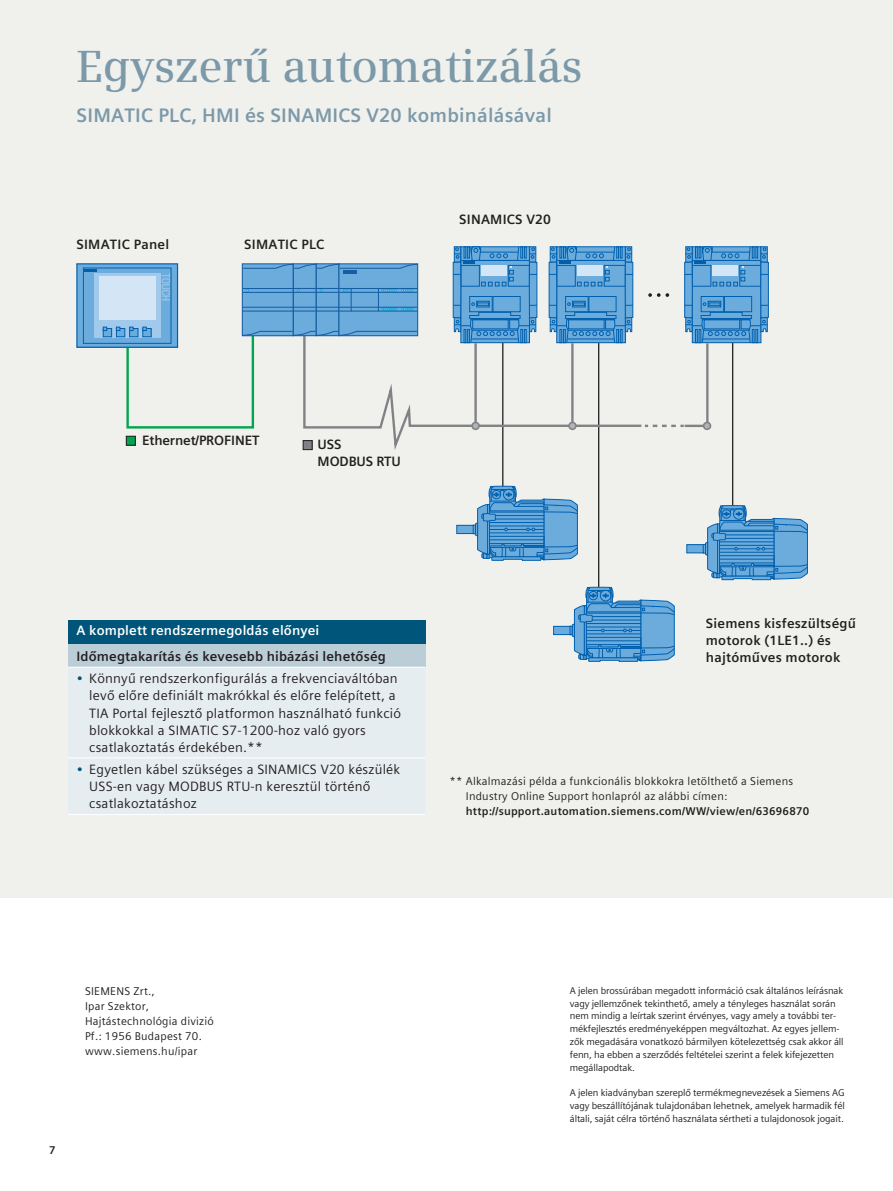
<style>
.page{position:relative;width:893px;height:1191px;background:#fff}
.page>*{position:absolute;margin:0;border:0;box-sizing:border-box;transform-origin:0 0}
.t1{font:600 45px "Siemens Serif";letter-spacing:-.005em;color:#7b99a9}
.t2{font:700 19.5px "Siemens Sans Global";letter-spacing:.01em;color:#7b99a9}
.t3{font:13.5px/17px "Siemens Sans Global";letter-spacing:.015em;color:#231f20}
.t4{font:700 13.5px/17px "Siemens Sans Global";letter-spacing:.015em;color:#231f20}
.t5{font:700 13.5px "Siemens Sans Global";letter-spacing:.01em;color:#fff}
.t6{font:700 13.5px/17px "Siemens Sans Global";letter-spacing:-.01em;color:#231f20}
.t7{font:11.25px/14.9px "Siemens Sans Global";letter-spacing:.02em;color:#231f20}
.t8{font:700 11.25px "Siemens Sans Global";letter-spacing:.02em;color:#231f20}
.t9{font:9.75px/12.8px "Siemens Sans Global";letter-spacing:-.01em;color:#231f20}
.s1{color:#00567a}
</style>
<div class="page">
<div style="left:0;top:0;width:893px;height:897px;background:#f0f1ed"></div>
<div style="left:68px;top:620px;width:357px;height:24px;background:#00567a"></div>
<div style="left:68px;top:644px;width:357px;height:23px;background:#bbcdd6"></div>
<hr style="left:68px;top:667px;width:357px;height:1px;background:#fff">
<hr style="left:68px;top:757px;width:357px;height:1px;background:#fff">
<hr style="left:68px;top:814px;width:357px;height:1px;background:#fff">
<hr style="left:685px;top:425px;width:22px;height:2px;background:#808285">
<hr style="left:502px;top:342px;width:1px;height:176px;background:#0e0d11">
<hr style="left:598px;top:343px;width:1px;height:247px;background:#0e0d11">
<hr style="left:732px;top:340px;width:1px;height:176px;background:#0e0d11">
<div style="left:457px;top:525px;width:17px;height:8px;background:#6cacdd"></div>
<div style="left:456px;top:525px;width:18px;height:9px;border:1px solid #0160ae"></div>
<svg style="left:473px;top:475px;width:105px;height:86px"></svg>
<div style="left:554px;top:626px;width:16px;height:8px;background:#6cacdd"></div>
<div style="left:553px;top:626px;width:18px;height:9px;border:1px solid #0160ae"></div>
<svg style="left:570px;top:576px;width:105px;height:86px"></svg>
<div style="left:687px;top:544px;width:17px;height:9px;background:#6cacdd"></div>
<div style="left:686px;top:544px;width:18px;height:9px;border:1px solid #0160ae"></div>
<svg style="left:703px;top:495px;width:105px;height:86px"></svg>
<svg style="left:302px;top:320px;width:340px;height:135px"></svg>
<hr style="left:474px;top:343px;width:3px;height:82px;background:#808285">
<hr style="left:571px;top:343px;width:3px;height:82px;background:#808285">
<hr style="left:706px;top:343px;width:2px;height:82px;background:#808285">
<div style="left:472px;top:422px;width:7px;height:7px;background:#b2b3b7;border-radius:50%"></div>
<div style="left:471px;top:421px;width:9px;height:9px;border:2px solid #808285;border-radius:50%"></div>
<div style="left:569px;top:422px;width:7px;height:7px;background:#b2b3b7;border-radius:50%"></div>
<div style="left:568px;top:421px;width:9px;height:9px;border:2px solid #808285;border-radius:50%"></div>
<div style="left:704px;top:422px;width:6px;height:7px;background:#b2b3b7;border-radius:50%"></div>
<div style="left:703px;top:421px;width:8px;height:9px;border:2px solid #808285;border-radius:50%"></div>
<div style="left:77px;top:264px;width:101px;height:83px;background:#6cacdd"></div>
<div style="left:76px;top:263px;width:102px;height:85px;border:1px solid #0160ae"></div>
<svg style="left:162px;top:275px;width:7px;height:25px"></svg>
<svg style="left:85px;top:270px;width:12px;height:2px"></svg>
<div style="left:83px;top:268px;width:88px;height:76px;border:1px solid #0160ae"></div>
<div style="left:94px;top:273px;width:67px;height:64px;background:#a0c9eb"></div>
<div style="left:99px;top:276px;width:57px;height:44px;background:#d4e5f5"></div>
<div style="left:103px;top:328px;width:9px;height:9px;background:#6cacdd"></div>
<div style="left:103px;top:328px;width:9px;height:9px;border:1px solid #0160ae"></div>
<svg style="left:103px;top:327px;width:4px;height:4px"></svg>
<div style="left:316px;top:264px;width:23px;height:72px;background:#6cacdd"></div>
<div style="left:293px;top:264px;width:23px;height:72px;background:#6cacdd"></div>
<div style="left:293px;top:263px;width:24px;height:73px;border:1px solid #155ea2"></div>
<div style="left:242px;top:264px;width:51px;height:72px;background:#6cacdd"></div>
<div style="left:242px;top:263px;width:52px;height:73px;border:1px solid #155ea2"></div>
<hr style="left:243px;top:288px;width:50px;height:1px;background:#155ea2">
<hr style="left:243px;top:292px;width:50px;height:1px;background:#155ea2">
<hr style="left:242px;top:307px;width:51px;height:1px;background:#155ea2">
<hr style="left:242px;top:310px;width:51px;height:1px;background:#155ea2">
<div style="left:339px;top:264px;width:79px;height:72px;background:#6cacdd"></div>
<div style="left:338px;top:263px;width:80px;height:73px;border:1px solid #155ea2"></div>
<hr style="left:344px;top:270px;width:13px;height:4px;background:#155ea2">
<hr style="left:339px;top:288px;width:79px;height:1px;background:#155ea2">
<hr style="left:339px;top:292px;width:79px;height:1px;background:#155ea2">
<hr style="left:339px;top:307px;width:79px;height:1px;background:#155ea2">
<hr style="left:339px;top:310px;width:79px;height:1px;background:#155ea2">
<svg style="left:242px;top:263px;width:177px;height:6px"></svg>
<svg style="left:116px;top:319px;width:302px;height:111px"></svg>
<svg style="left:293px;top:288px;width:59px;height:23px"></svg>
<svg style="left:378px;top:289px;width:35px;height:22px"></svg>
<svg style="left:452px;top:246px;width:86px;height:98px;background:#5ea0d3"></svg>
<div style="left:473px;top:319px;width:35px;height:10px;border:1px solid #0160ae"></div>
<div style="left:509px;top:319px;width:10px;height:10px;border:1px solid #0160ae"></div>
<svg style="left:548px;top:246px;width:86px;height:98px;background:#5d9fd3"></svg>
<div style="left:568px;top:319px;width:36px;height:10px;border:1px solid #0160ae"></div>
<div style="left:605px;top:319px;width:10px;height:10px;border:1px solid #0160ae"></div>
<svg style="left:684px;top:246px;width:85px;height:98px;background:#5b9ed2"></svg>
<div style="left:704px;top:319px;width:36px;height:10px;border:1px solid #0160ae"></div>
<div style="left:741px;top:319px;width:9px;height:10px;border:1px solid #0160ae"></div>
<svg style="left:645px;top:425px;width:39px;height:2px"></svg>
<div style="left:126px;top:436px;width:9px;height:9px;background:#00a54f"></div>
<div style="left:126px;top:436px;width:10px;height:9px;border:1px solid #231f20"></div>
<div style="left:303px;top:440px;width:9px;height:9px;background:#808285"></div>
<div style="left:303px;top:440px;width:9px;height:10px;border:1px solid #231f20"></div>
<svg style="left:648px;top:293px;width:21px;height:4px"></svg>
<h1 class="t1" style="left:77px;top:40px;width:508px">Egyszerű automatizálás</h1>
<h2 class="t2" style="left:77px;top:101px;width:477px">SIMATIC PLC, HMI és SINAMICS V20 kombinálásával</h2>
<h3 class="t4" style="left:77px;top:236px;width:94px">SIMATIC Panel</h3>
<h3 class="t4" style="left:244px;top:236px;width:82px">SIMATIC PLC</h3>
<h3 class="t4" style="left:459px;top:211px;width:93px">SINAMICS V20</h3>
<h3 class="t6" style="left:142px;top:432px;width:119px">Ethernet/PROFINET</h3>
<h3 class="t6" style="left:318px;top:436px;width:85px">USS<br>MODBUS RTU</h3>
<h3 class="t5" style="left:77px;top:620px;width:244px">A komplett rendszermegoldás előnyei</h3>
<h3 class="t4" style="left:77px;top:648px;width:311px">Időmegtakarítás és kevesebb hibázási lehetőség</h3>
<p class="t3" style="left:89px;top:670px;width:313px;text-indent:-13px"><span class="s1">•</span> Könnyű rendszerkonfigurálás a frekvenciaváltóban levő előre definiált makrókkal és előre felépített, a TIA Portal fejlesztő platformon használható funkció blokkokkal a SIMATIC S7-1200-hoz való gyors csatlakoztatás érdekében.**</p>
<h3 class="t3" style="left:89px;top:761px;width:312px;text-indent:-13px"><span class="s1">•</span> Egyetlen kábel szükséges a SINAMICS V20 készülék<br>USS-en vagy MODBUS RTU-n keresztül történő csatlakoztatáshoz</h3>
<h3 class="t4" style="left:706px;top:615px;width:152px">Siemens kisfeszültségű motorok (1LE1..) és hajtóműves motorok</h3>
<p class="t7" style="left:466px;top:774px;width:329px;text-indent:-16px">** Alkalmazási példa a funkcionális blokkokra letölthető a Siemens<br>Industry Online Support honlapról az alábbi címen:</p>
<p class="t8" style="left:466px;top:802px;width:345px">http://support.automation.siemens.com/WW/view/en/63696870</p>
<p class="t7" style="left:85px;top:983px;width:130px">SIEMENS Zrt.,<br>Ipar Szektor,<br>Hajtástechnológia divizió<br>Pf.: 1956 Budapest 70. www.siemens.hu/ipar</p>
<p class="t8" style="left:49px;top:1141px;width:8px">7</p>
<p class="t9" style="left:570px;top:984px;width:275px">A jelen brossúrában megadott információ csak általános leírásnak vagy jellemzőnek tekinthető, amely a tényleges használat során nem mindig a leírtak szerint érvényes, vagy amely a további ter&shy;mékfejlesztés eredményeképpen megváltozhat. Az egyes jellem&shy;zők megadására vonatkozó bármilyen kötelezettség csak akkor áll fenn, ha ebben a szerződés feltételei szerint a felek kifejezetten megállapodtak.</p>
<p class="t9" style="left:570px;top:1086px;width:277px;text-align:justify">A jelen kiadványban szereplő termékmegnevezések a Siemens AG vagy beszállítójának tulajdonában lehetnek, amelyek harmadik fél általi, saját célra történő használata sértheti a tulajdonosok jogait.</p>
</div>
